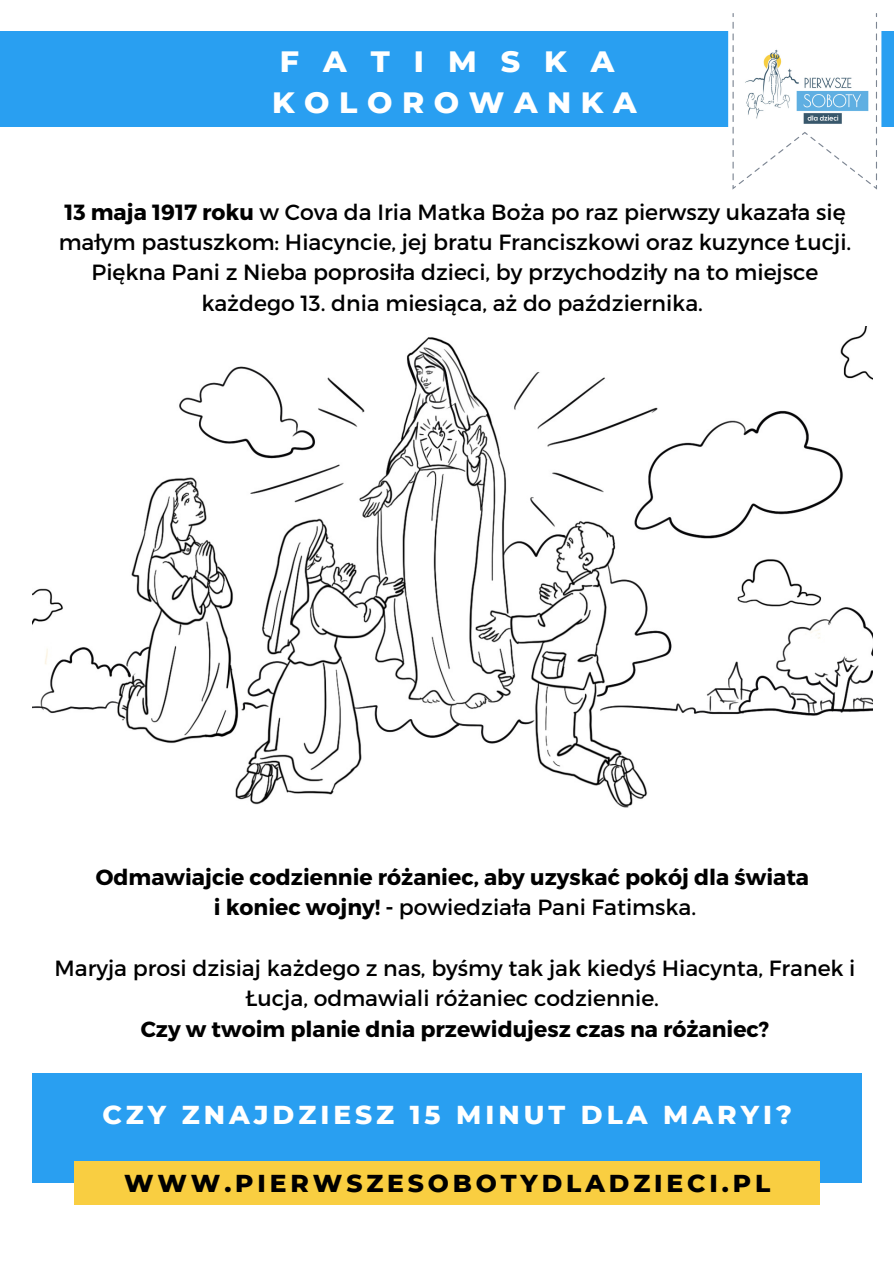
<style>
.page{position:relative;width:894px;height:1264px;background:#fff}
.page>*{position:absolute;margin:0;border:0;box-sizing:border-box;transform-origin:0 0}
.t1{font:800 30px "Montserrat";letter-spacing:.32em;color:#fff}
.t2{font:800 30px "Montserrat";letter-spacing:.8em;color:#fff}
.t3{font:800 26.4px "Montserrat";letter-spacing:.15em;color:#fff}
.t4{font:800 24.9px "Montserrat";letter-spacing:.155em;color:#000}
.t5{font:21.9px/30.5px "Montserrat";color:#000;text-align:center}
.t6{font:700 21.9px "Montserrat";color:#000}
.s1{font-weight:700}
</style>
<div class="page">
<div style="left:33px;top:1073px;width:828px;height:109px;background:#299ff1"></div>
<div style="left:75px;top:1161px;width:744px;height:43px;background:#f9ce41"></div>
<div style="left:0;top:31px;width:893px;height:95px;background:#299ff1"></div>
<svg style="left:728px;top:13px;width:153px;height:177px"></svg>
<img style="left:738px;top:48px;width:133px;height:78px">
<img style="left:33px;top:326px;width:838px;height:482px">
<p class="t2" style="left:280px;top:43px;width:336px">FATIMSKA</p>
<p class="t1" style="left:272px;top:84px;width:366px">KOLOROWANKA</p>
<p class="t5" style="left:59px;top:195px;width:794px;text-align:left"><span class="s1">13 maja 1917 roku</span> w Cova da Iria Matka Boża po raz pierwszy ukazała się małym pastuszkom: Hiacyncie, jej bratu Franciszkowi oraz kuzynce Łucji.</p>
<p class="t5" style="left:91px;top:256px;width:728px">Piękna Pani z Nieba poprosiła dzieci, by przychodziły na to miejsce każdego 13. dnia miesiąca, aż do października.</p>
<p class="t6" style="left:96px;top:862px;width:714px">Odmawiajcie codziennie różaniec, aby uzyskać pokój dla świata</p>
<p class="t5" style="left:214px;top:890px;width:483px"><span class="s1">i koniec wojny! -</span> powiedziała Pani Fatimska.</p>
<p class="t5" style="left:54px;top:951px;width:802px">Maryja prosi dzisiaj każdego z nas, byśmy tak jak kiedyś Hiacynta, Franek i<br>Łucja, odmawiali różaniec codziennie.</p>
<p class="t6" style="left:141px;top:1014px;width:630px">Czy w twoim planie dnia przewidujesz czas na różaniec?</p>
<p class="t3" style="left:102px;top:1098px;width:690px">CZY ZNAJDZIESZ 15 MINUT DLA MARYI?</p>
<p class="t4" style="left:124px;top:1167px;width:647px">WWW.PIERWSZESOBOTYDLADZIECI.PL</p>
</div>
